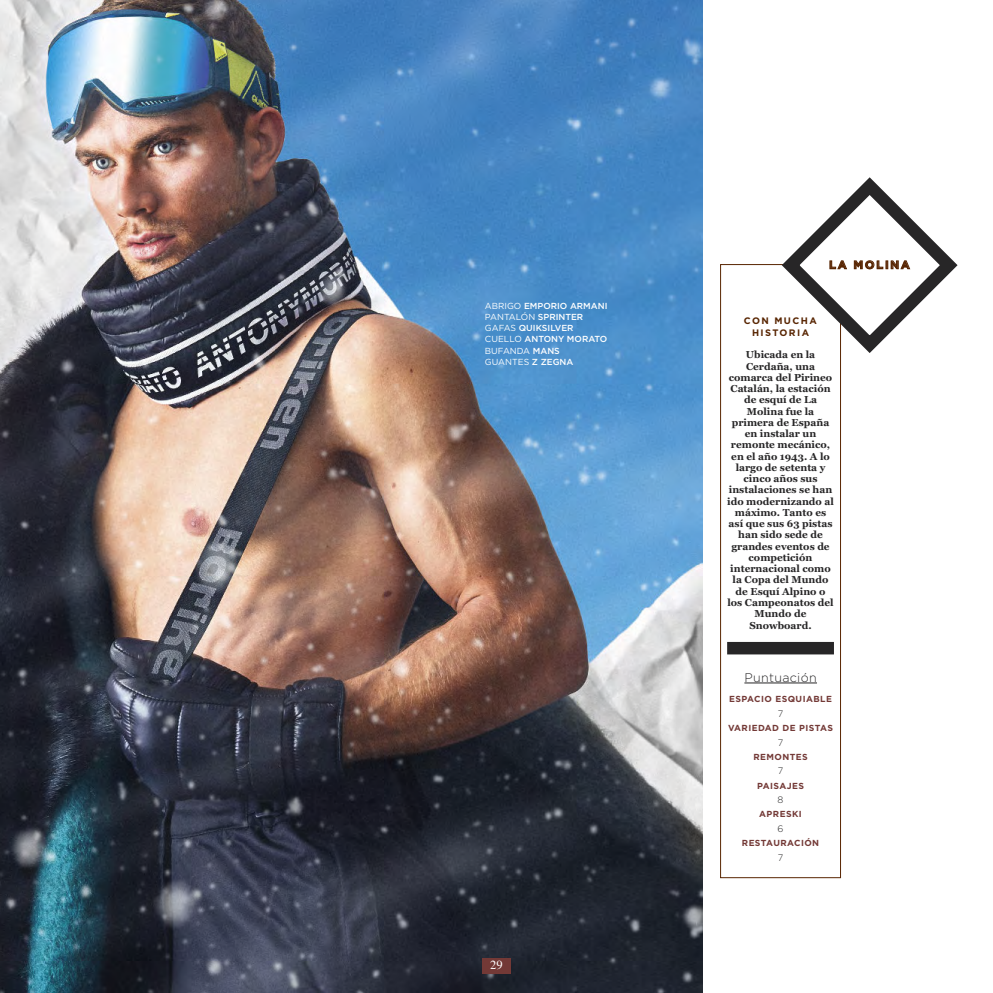
<style>
.page{position:relative;width:993px;height:993px;background:#fff}
.page>*{position:absolute;margin:0;border:0;box-sizing:border-box;transform-origin:0 0}
.t1{font:300 12.5px "Gotham";letter-spacing:.025em;color:#272627}
.t2{font:12.5px "Times";color:#fff}
.t3{font:700 11.25px "Gotham";letter-spacing:.155em;color:#582502}
.t4{font:700 10px/11.2px "Georgia";color:#272627;text-align:center}
.t5{font:700 9.38px/11.4px "Gotham";letter-spacing:.15em;color:#582502;text-align:center}
.t6{font:300 9.38px "Gotham";color:#272627}
.t7{font:500 8.75px/11.1px "Gotham";color:#fff}
.t8{font:700 8.75px "Gotham";letter-spacing:.05em;color:#733936}
.s1{font-weight:400}
</style>
<div class="page">
<div style="left:720px;top:264px;width:120px;height:613px;border:1px solid #582502"></div>
<div style="left:727px;top:641px;width:106px;height:13px;background:#272627"></div>
<hr style="left:744px;top:682px;width:72px;height:1px;background:#272627">
<img style="left:0;top:0;width:702px;height:992px">
<div style="left:482px;top:957px;width:28px;height:16px;background:#733936"></div>
<svg style="left:772px;top:177px;width:186px;height:185px"></svg>
<p class="t7" style="left:485px;top:301px;width:124px"><span class="s1">ABRIGO</span> EMPORIO ARMANI<br><span class="s1">PANTALÓN</span> SPRINTER<br><span class="s1">GAFAS</span> QUIKSILVER<br><span class="s1">CUELLO</span> ANTONY MORATO<br><span class="s1">BUFANDA</span> MANS<br><span class="s1">GUANTES</span> Z ZEGNA</p>
<p class="t2" style="left:490px;top:956px;width:14px">29</p>
<p class="t3" style="left:828px;top:261px;width:82px">LA MOLINA</p>
<p class="t5" style="left:743px;top:316px;width:74px">CON MUCHA<br>HISTORIA</p>
<p class="t4" style="left:727px;top:349px;width:108px">Ubicada en la<br>Cerdaña, una comarca del Pirineo<br>Catalán, la estación de esquí de La<br>Molina fue la primera de España en instalar un remonte mecánico, en el año 1943. A lo largo de setenta y cinco años sus instalaciones se han ido modernizando al máximo. Tanto es así que sus 63 pistas han sido sede de grandes eventos de competición internacional como la Copa del Mundo de Esquí Alpino o los Campeonatos del<br>Mundo de<br>Snowboard.</p>
<p class="t1" style="left:744px;top:672px;width:74px">Puntuación</p>
<p class="t6" style="left:777px;top:710px;width:7px">7</p>
<p class="t6" style="left:777px;top:738px;width:7px">7</p>
<p class="t6" style="left:777px;top:767px;width:7px">7</p>
<p class="t6" style="left:777px;top:796px;width:7px">8</p>
<p class="t6" style="left:777px;top:825px;width:8px">6</p>
<p class="t6" style="left:777px;top:853px;width:7px">7</p>
<p class="t8" style="left:729px;top:696px;width:104px">ESPACIO ESQUIABLE</p>
<p class="t8" style="left:727px;top:724px;width:106px">VARIEDAD DE PISTAS</p>
<p class="t8" style="left:753px;top:753px;width:56px">REMONTES</p>
<p class="t8" style="left:756px;top:782px;width:48px">PAISAJES</p>
<p class="t8" style="left:759px;top:811px;width:44px">APRESKI</p>
<p class="t8" style="left:741px;top:839px;width:79px">RESTAURACIÓN</p>
</div>
